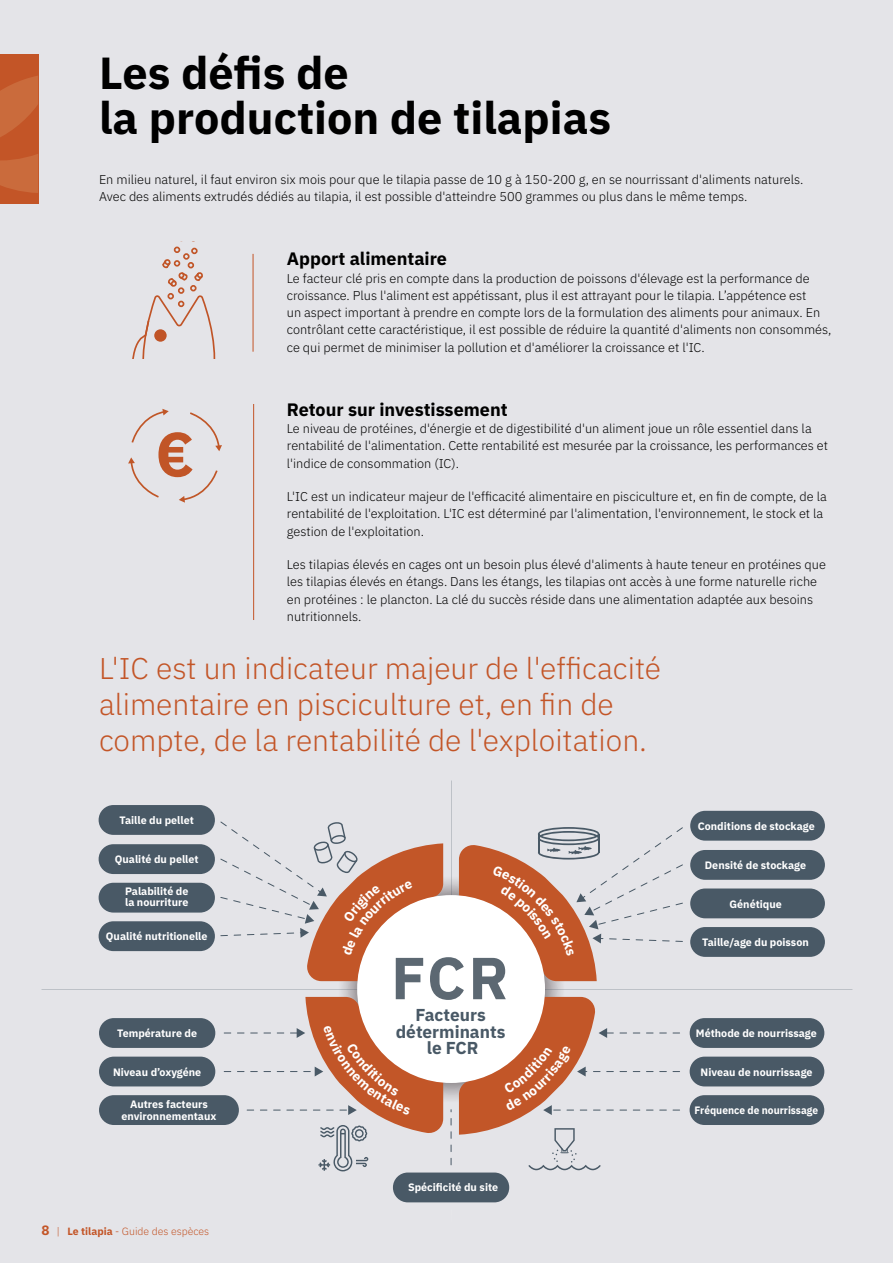
<style>
.page{position:relative;width:893px;height:1263px;background:#e4e4e8}
.page>*{position:absolute;margin:0;border:0;box-sizing:border-box;transform-origin:0 0}
.t1{font:700 59.25px "IBM Plex Sans";color:#5c6872}
.t2{font:700 45px/45px "IBM Plex Sans";color:#000}
.t3{font:300 30px/36px "IBM Plex Sans";color:#c35527}
.t4{font:700 18px "IBM Plex Sans";color:#000}
.t5{font:700 17.25px/16.4px "IBM Plex Sans";color:#495966;text-align:center}
.t6{font:300 12.75px/17.2px "IBM Plex Sans";color:#000}
.t7{font:700 10.8px/11.6px "IBM Plex Sans";color:#fff}
.t8{font:700 10.8px "IBM Plex Sans";color:#fff;scale:.95 1}
.t9{font:300 10.5px "IBM Plex Sans";color:#c35527}
.s1{font-weight:700;font-size:13.5px}
.s2{font-weight:700}
</style>
<div class="page">
<div style="left:0;top:54px;width:38px;height:150px;background:#c35527"></div>
<svg style="left:0;top:76px;width:38px;height:117px"></svg>
<svg style="left:132px;top:259px;width:84px;height:99px"></svg>
<div style="left:178px;top:287px;width:6px;height:7px;border:2px solid #c15527;border-radius:50%"></div>
<div style="left:174px;top:260px;width:6px;height:7px;border:2px solid #c15527;border-radius:50%"></div>
<div style="left:183px;top:253px;width:7px;height:7px;border:2px solid #c15527;border-radius:50%"></div>
<div style="left:191px;top:248px;width:7px;height:6px;border:2px solid #c15527;border-radius:50%"></div>
<svg style="left:174px;top:246px;width:23px;height:7px"></svg>
<div style="left:190px;top:285px;width:7px;height:6px;border:2px solid #c15527;border-radius:50%"></div>
<div style="left:167px;top:293px;width:7px;height:6px;border:2px solid #c15527;border-radius:50%"></div>
<svg style="left:128px;top:409px;width:94px;height:94px"></svg>
<hr style="left:253px;top:254px;width:1px;height:98px;background:#c35527">
<hr style="left:253px;top:404px;width:1px;height:216px;background:#c35527">
<svg style="left:333px;top:871px;width:236px;height:236px"></svg>
<div style="left:99px;top:805px;width:116px;height:30px;background:#495966;border-radius:15px"></div>
<div style="left:99px;top:844px;width:116px;height:30px;background:#495966;border-radius:15px"></div>
<div style="left:99px;top:883px;width:116px;height:29px;background:#495966;border-radius:15px"></div>
<div style="left:99px;top:921px;width:116px;height:30px;background:#495966;border-radius:15px"></div>
<div style="left:99px;top:1018px;width:116px;height:30px;background:#495966;border-radius:15px"></div>
<div style="left:99px;top:1056px;width:116px;height:30px;background:#495966;border-radius:15px"></div>
<div style="left:99px;top:1095px;width:140px;height:30px;background:#495966;border-radius:15px"></div>
<svg style="left:451px;top:1110px;width:1px;height:55px"></svg>
<div style="left:690px;top:811px;width:135px;height:30px;background:#495966;border-radius:15px"></div>
<div style="left:690px;top:850px;width:135px;height:30px;background:#495966;border-radius:15px"></div>
<div style="left:690px;top:888px;width:135px;height:30px;background:#495966;border-radius:15px"></div>
<div style="left:690px;top:927px;width:135px;height:30px;background:#495966;border-radius:15px"></div>
<div style="left:690px;top:1018px;width:134px;height:30px;background:#495966;border-radius:15px"></div>
<div style="left:690px;top:1056px;width:134px;height:30px;background:#495966;border-radius:15px"></div>
<div style="left:690px;top:1095px;width:134px;height:30px;background:#495966;border-radius:15px"></div>
<div style="left:393px;top:1172px;width:116px;height:30px;background:#495966;border-radius:15px"></div>
<div style="left:357px;top:895px;width:188px;height:188px;background:#fff;border-radius:50%"></div>
<svg style="left:459px;top:827px;width:224px;height:154px"></svg>
<svg style="left:224px;top:997px;width:219px;height:174px"></svg>
<svg style="left:459px;top:997px;width:221px;height:173px"></svg>
<svg style="left:220px;top:821px;width:223px;height:160px"></svg>
<h2 class="t2" style="left:99px;top:47px;width:514px">Les défis de<br>la production de tilapias</h2>
<p class="t6" style="left:99px;top:170px;width:706px">En milieu naturel, il faut environ six mois pour que le tilapia passe de 10 g à 150-200 g, en se nourrissant d'aliments naturels.<br>Avec des aliments extrudés dédiés au tilapia, il est possible d'atteindre 500 grammes ou plus dans le même temps.</p>
<h3 class="t4" style="left:287px;top:245px;width:162px">Apport alimentaire</h3>
<p class="t6" style="left:287px;top:268px;width:546px">Le facteur clé pris en compte dans la production de poissons d'élevage est la performance de croissance. Plus l'aliment est appétissant, plus il est attrayant pour le tilapia. L’appétence est<br>un aspect important à prendre en compte lors de la formulation des aliments pour animaux. En contrôlant cette caractéristique, il est possible de réduire la quantité d'aliments non consommés, ce qui permet de minimiser la pollution et d'améliorer la croissance et l'IC.</p>
<h3 class="t4" style="left:287px;top:395px;width:222px">Retour sur investissement</h3>
<p class="t6" style="left:287px;top:419px;width:543px">Le niveau de protéines, d'énergie et de digestibilité d'un aliment joue un rôle essentiel dans la rentabilité de l'alimentation. Cette rentabilité est mesurée par la croissance, les performances et l'indice de consommation (IC).</p>
<p class="t6" style="left:287px;top:487px;width:541px">L'IC est un indicateur majeur de l'efficacité alimentaire en pisciculture et, en fin de compte, de la rentabilité de l'exploitation. L'IC est déterminé par l'alimentation, l'environnement, le stock et la gestion de l'exploitation.</p>
<p class="t6" style="left:287px;top:555px;width:541px">Les tilapias élevés en cages ont un besoin plus élevé d'aliments à haute teneur en protéines que les tilapias élevés en étangs. Dans les étangs, les tilapias ont accès à une forme naturelle riche en protéines : le plancton. La clé du succès réside dans une alimentation adaptée aux besoins nutritionnels.</p>
<h3 class="t3" style="left:99px;top:648px;width:564px">L'IC est un indicateur majeur de l'efficacité alimentaire en pisciculture et, en fin de compte, de la rentabilité de l'exploitation.</h3>
<p class="t7" style="left:120px;top:814px;width:76px">Taille du pellet</p>
<p class="t7" style="left:115px;top:853px;width:85px">Qualité du pellet</p>
<p class="t7" style="left:125px;top:884px;width:65px">Palabilité de la nourriture</p>
<p class="t7" style="left:106px;top:930px;width:103px">Qualité nutritionelle</p>
<p class="t7" style="left:117px;top:1027px;width:81px">Température de</p>
<p class="t7" style="left:113px;top:1065px;width:90px">Niveau d’oxygéne</p>
<p class="t7" style="left:121px;top:1098px;width:97px;text-align:center">Autres facteurs environnementaux</p>
<p class="t9" style="left:41px;top:1223px;width:169px"><span class="s1">8</span> | <span class="s2">Le tilapia</span> - Guide des espèces</p>
<h1 class="t1" style="left:391px;top:931px;width:119px">FCR</h1>
<h3 class="t5" style="left:396px;top:1005px;width:111px">Facteurs déterminants le FCR</h3>
<p class="t7" style="left:408px;top:1181px;width:92px">Spécificité du site</p>
<p class="t7" style="left:698px;top:819px;width:118px">Conditions de stockage</p>
<p class="t7" style="left:705px;top:858px;width:103px">Densité de stockage</p>
<p class="t7" style="left:729px;top:897px;width:54px">Génétique</p>
<p class="t7" style="left:702px;top:936px;width:108px">Taille/age du poisson</p>
<p class="t7" style="left:696px;top:1026px;width:122px">Méthode de nourrissage</p>
<p class="t7" style="left:701px;top:1065px;width:114px">Niveau de nourrissage</p>
<p class="t8" style="left:695px;top:1101px;width:132px">Fréquence de nourrissage</p>
</div>
